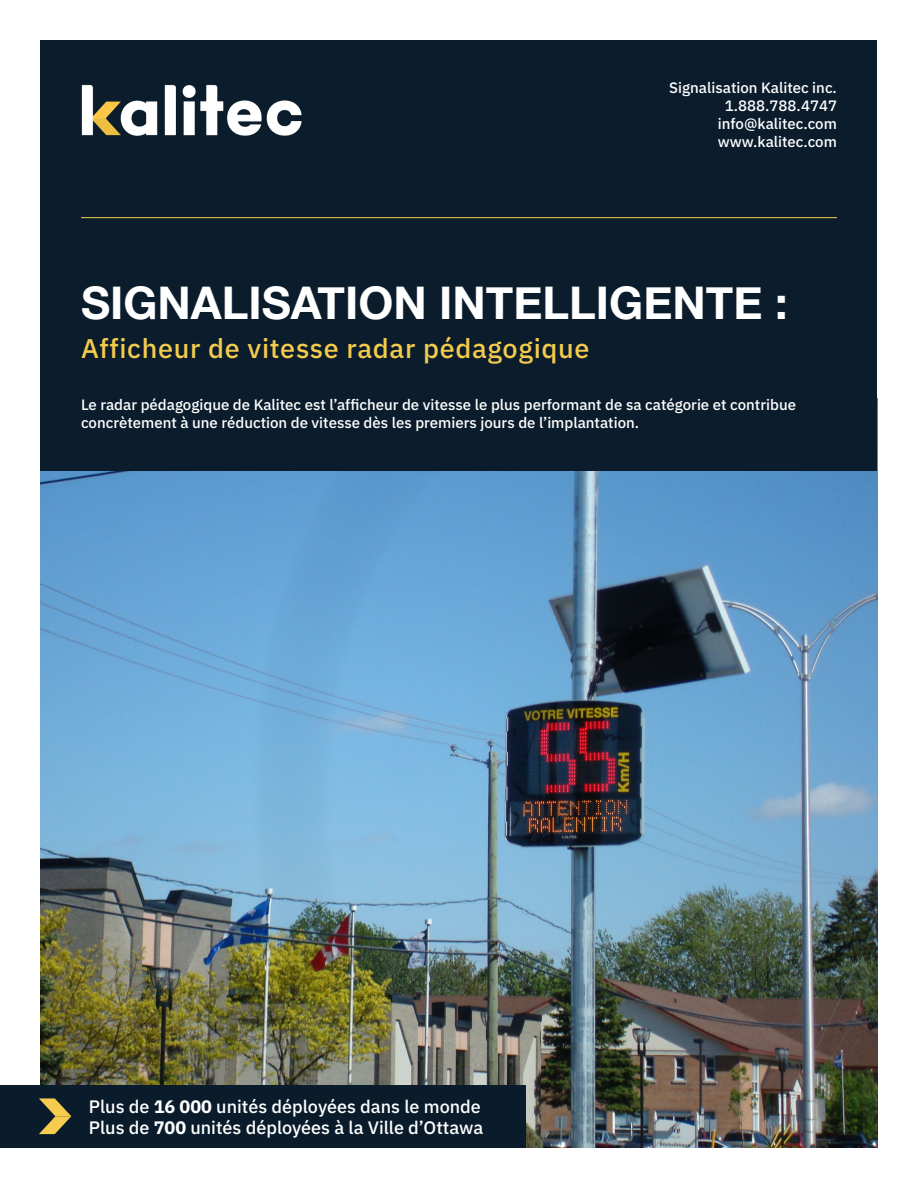
<style>
.page{position:relative;width:918px;height:1188px;background:#fff}
.page>*{position:absolute;margin:0;border:0;box-sizing:border-box;transform-origin:0 0}
.t1{font:700 45px "Helvetica Neue";color:#fff}
.t2{font:500 27px "IBM Plex Sans";letter-spacing:.025em;color:#f4cc4c}
.t3{font:500 18px "IBM Plex Sans";color:#fff}
.t4{font:500 15px/18px "IBM Plex Sans";color:#fff}
.s1{font-weight:700}
</style>
<div class="page">
<img style="left:40px;top:471px;width:838px;height:677px">
<div style="left:40px;top:40px;width:838px;height:431px;background:#0b1d2c"></div>
<img style="left:81px;top:84px;width:221px;height:52px">
<div style="left:0;top:1085px;width:526px;height:63px;background:#0a1c2b"></div>
<svg style="left:39px;top:1098px;width:32px;height:36px"></svg>
<hr style="left:81px;top:217px;width:756px;height:1px;background:#f4cc4c">
<p class="t4" style="left:669px;top:77px;width:169px">Signalisation Kalitec inc.</p>
<p class="t4" style="left:725px;top:95px;width:114px">1.888.788.4747</p>
<p class="t4" style="left:718px;top:113px;width:121px">info@kalitec.com</p>
<p class="t4" style="left:718px;top:131px;width:121px">www.kalitec.com</p>
<p class="t1" style="left:81px;top:267px;width:708px">SIGNALISATION INTELLIGENTE :</p>
<p class="t2" style="left:81px;top:328px;width:510px">Afficheur de vitesse radar pédagogique</p>
<p class="t4" style="left:81px;top:395px;width:717px">Le radar pédagogique de Kalitec est l’afficheur de vitesse le plus performant de sa catégorie et contribue concrètement à une réduction de vitesse dès les premiers jours de l’implantation.</p>
<p class="t3" style="left:89px;top:1092px;width:394px">Plus de <span class="s1">16 000</span> unités déployées dans le monde</p>
<p class="t3" style="left:89px;top:1114px;width:396px">Plus de <span class="s1">700</span> unités déployées à la Ville d’Ottawa</p>
</div>
